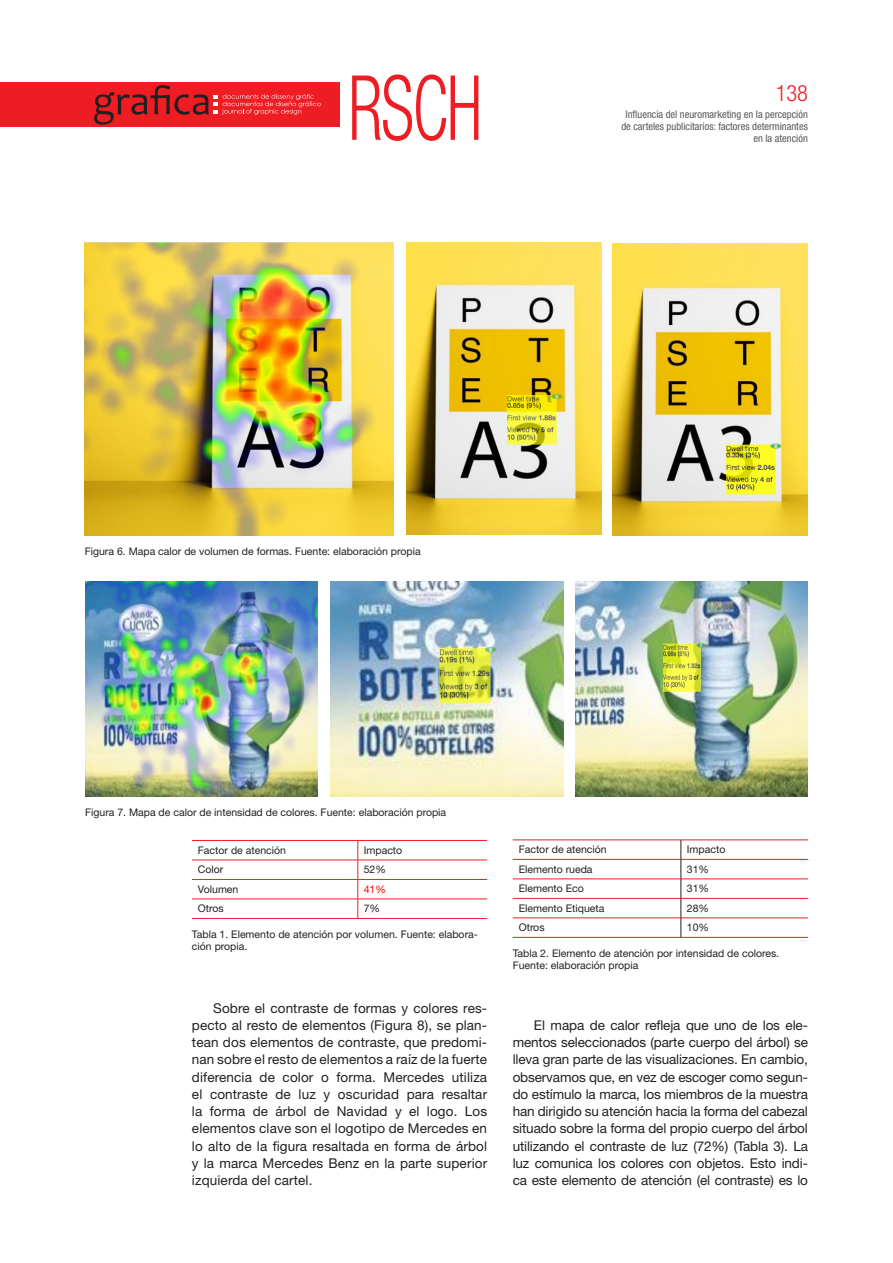
<style>
.page{position:relative;width:893px;height:1263px;background:#fff}
.page>*{position:absolute;margin:0;border:0;box-sizing:border-box;transform-origin:0 0}
.t1{font:300 condensed 90px "Helvetica Neue LT Std";color:#ee1d23;scale:.76 1}
.t2{font:300 condensed 22.5px "Helvetica Neue LT Std";color:#ee1d23}
.t3{font:13.5px/17.2px "Helvetica Neue LT Std";letter-spacing:-.01em;color:#231f20;text-align:justify}
.t4{font:10.5px/12px "Helvetica Neue LT Std";color:#231f20}
.t5{font:condensed 10.5px/12px "Helvetica Neue LT Std";color:#57585a;text-align:center}
.t6{font:10.5px "Helvetica Neue LT Std";color:#f00}
</style>
<div class="page">
<div style="left:0;top:83px;width:339px;height:44px;background:#ee1d23"></div>
<svg style="left:94px;top:85px;width:227px;height:40px"></svg>
<img style="left:85px;top:242px;width:308px;height:294px">
<img style="left:406px;top:242px;width:196px;height:293px">
<img style="left:612px;top:243px;width:196px;height:293px">
<hr style="left:192px;top:840px;width:166px;height:1px;background:#ee1d23">
<hr style="left:358px;top:840px;width:129px;height:1px;background:#ee1d23">
<hr style="left:192px;top:860px;width:166px;height:1px;background:#ee1d23">
<hr style="left:358px;top:860px;width:129px;height:1px;background:#ee1d23">
<hr style="left:192px;top:879px;width:166px;height:1px;background:#ee1d23">
<hr style="left:358px;top:879px;width:129px;height:1px;background:#ee1d23">
<hr style="left:192px;top:899px;width:166px;height:1px;background:#ee1d23">
<hr style="left:358px;top:899px;width:129px;height:1px;background:#ee1d23">
<svg style="left:358px;top:841px;width:1px;height:77px"></svg>
<hr style="left:192px;top:918px;width:166px;height:1px;background:#ee1d23">
<hr style="left:358px;top:918px;width:129px;height:1px;background:#ee1d23">
<hr style="left:513px;top:840px;width:168px;height:1px;background:#ee1d23">
<hr style="left:681px;top:840px;width:127px;height:1px;background:#ee1d23">
<hr style="left:513px;top:859px;width:168px;height:1px;background:#ee1d23">
<hr style="left:681px;top:859px;width:127px;height:1px;background:#ee1d23">
<hr style="left:513px;top:879px;width:168px;height:1px;background:#ee1d23">
<hr style="left:681px;top:879px;width:127px;height:1px;background:#ee1d23">
<hr style="left:513px;top:898px;width:168px;height:1px;background:#ee1d23">
<hr style="left:681px;top:898px;width:127px;height:1px;background:#ee1d23">
<hr style="left:513px;top:918px;width:168px;height:1px;background:#ee1d23">
<hr style="left:681px;top:918px;width:127px;height:1px;background:#ee1d23">
<hr style="left:513px;top:937px;width:168px;height:1px;background:#ee1d23">
<hr style="left:681px;top:937px;width:127px;height:1px;background:#ee1d23">
<svg style="left:681px;top:840px;width:1px;height:97px"></svg>
<img style="left:85px;top:581px;width:232px;height:215px">
<img style="left:331px;top:581px;width:232px;height:215px">
<img style="left:576px;top:581px;width:232px;height:215px">
<h1 class="t1" style="left:348px;top:56px;width:178px">RSCH</h1>
<h2 class="t2" style="left:776px;top:80px;width:33px">138</h2>
<p class="t5" style="left:621px;top:109px;width:188px">Influencia del neuromarketing en la percepción de carteles publicitarios: factores determinantes</p>
<p class="t5" style="left:753px;top:133px;width:56px">en la atención</p>
<p class="t4" style="left:85px;top:545px;width:337px">Figura 6. Mapa calor de volumen de formas. Fuente: elaboración propia</p>
<p class="t4" style="left:85px;top:806px;width:363px">Figura 7. Mapa de calor de intensidad de colores. Fuente: elaboración propia</p>
<p class="t4" style="left:198px;top:844px;width:90px">Factor de atención</p>
<p class="t4" style="left:364px;top:844px;width:40px">Impacto</p>
<p class="t4" style="left:198px;top:863px;width:27px">Color</p>
<p class="t4" style="left:364px;top:863px;width:24px">52%</p>
<p class="t4" style="left:198px;top:883px;width:42px">Volumen</p>
<p class="t6" style="left:364px;top:883px;width:24px">41%</p>
<p class="t4" style="left:198px;top:902px;width:27px">Otros</p>
<p class="t4" style="left:364px;top:902px;width:18px">7%</p>
<p class="t4" style="left:192px;top:928px;width:287px">Tabla 1. Elemento de atención por volumen. Fuente: elabora&shy;ción propia.</p>
<p class="t3" style="left:192px;top:999px;width:297px;text-indent:21px">Sobre el contraste de formas y colores res&shy;pecto al resto de elementos (Figura 8), se plan&shy;tean dos elementos de contraste, que predomi&shy;nan sobre el resto de elementos a raíz de la fuerte diferencia de color o forma. Mercedes utiliza el contraste de luz y oscuridad para resaltar la forma de árbol de Navidad y el logo. Los elementos clave son el logotipo de Mercedes en lo alto de la figura resaltada en forma de árbol y la marca Mercedes Benz en la parte superior izquierda del cartel.</p>
<p class="t4" style="left:519px;top:843px;width:90px">Factor de atención</p>
<p class="t4" style="left:687px;top:843px;width:40px">Impacto</p>
<p class="t4" style="left:519px;top:863px;width:75px">Elemento rueda</p>
<p class="t4" style="left:687px;top:863px;width:24px">31%</p>
<p class="t4" style="left:519px;top:882px;width:67px">Elemento Eco</p>
<p class="t4" style="left:687px;top:882px;width:24px">31%</p>
<p class="t4" style="left:519px;top:902px;width:87px">Elemento Etiqueta</p>
<p class="t4" style="left:687px;top:902px;width:24px">28%</p>
<p class="t4" style="left:519px;top:921px;width:27px">Otros</p>
<p class="t4" style="left:687px;top:921px;width:24px">10%</p>
<p class="t4" style="left:513px;top:947px;width:268px">Tabla 2. Elemento de atención por intensidad de colores.<br>Fuente: elaboración propia</p>
<p class="t3" style="left:513px;top:1016px;width:297px;text-indent:21px">El mapa de calor refleja que uno de los ele&shy;mentos seleccionados (parte cuerpo del árbol) se lleva gran parte de las visualizaciones. En cambio, observamos que, en vez de escoger como segun&shy;do estímulo la marca, los miembros de la muestra han dirigido su atención hacia la forma del cabezal situado sobre la forma del propio cuerpo del árbol utilizando el contraste de luz (72%) (Tabla 3). La luz comunica los colores con objetos. Esto indi&shy;ca este elemento de atención (el contraste) es lo</p>
</div>
